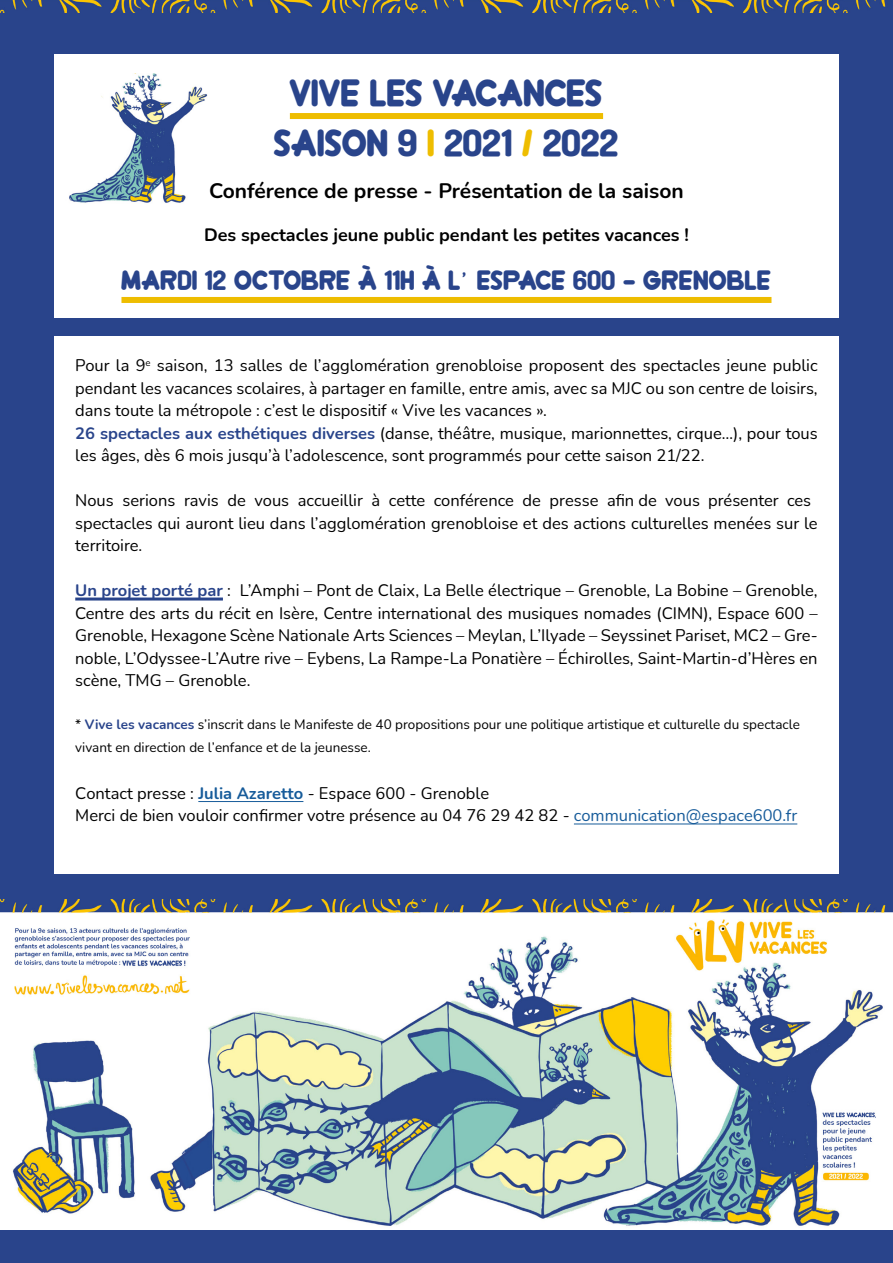
<style>
.page{position:relative;width:893px;height:1263px;background:#29448b}
.page>*{position:absolute;margin:0;border:0;box-sizing:border-box;transform-origin:0 0}
.t1{font:27px/50.4px "Crewniverse";color:#29448b;text-align:center}
.t2{font:700 21px "Nunito";color:#000}
.t3{font:19.5px "Crewniverse";letter-spacing:.01em;color:#29448b}
.t4{font:700 18px "Nunito";color:#000}
.t5{font:16.5px/22.5px "Nunito";color:#000}
.t6{font:13.5px/22.5px "Nunito";color:#000}
.s1{color:#eebd00}
.s2{font-family:"Apple Casual"}
.s3{font-weight:700;color:#29448b}
.s4{font-weight:700;color:#165b9a}
.s5{color:#165b9a}
</style>
<div class="page">
<div style="left:54px;top:54px;width:785px;height:264px;background:#fff"></div>
<div style="left:290px;top:113px;width:313px;height:6px;background:#eebd00"></div>
<div style="left:121px;top:297px;width:650px;height:6px;background:#eebd00"></div>
<img style="left:0;top:899px;width:892px;height:330px">
<div style="left:54px;top:336px;width:785px;height:538px;background:#fff"></div>
<hr style="left:574px;top:824px;width:223px;height:1px;background:#165b9a">
<hr style="left:198px;top:801px;width:105px;height:1px;background:#165b9a">
<hr style="left:75px;top:597px;width:148px;height:3px;background:#29448b">
<img style="left:0;top:0;width:886px;height:13px">
<img style="left:69px;top:74px;width:138px;height:129px">
<h1 class="t1" style="left:274px;top:67px;width:346px">VIVE LES VACANCES<br>SAISON 9 <span class="s1">I</span> 2021 <span class="s1">/</span> 2022</h1>
<p class="t2" style="left:209px;top:176px;width:476px">Conférence de presse - Présentation de la saison</p>
<p class="t4" style="left:204px;top:222px;width:486px">Des spectacles jeune public pendant les petites vacances !</p>
<p class="t3" style="left:121px;top:268px;width:651px">MARDI 12 OCTOBRE À 11h À L<span class="s2">’</span> ESPACE 600 - GRENOBLE</p>
<p class="t5" style="left:75px;top:354px;width:744px">Pour la 9<sup>e</sup> saison, 13 salles de l’agglomération grenobloise proposent des spectacles jeune public pendant les vacances scolaires, à partager en famille, entre amis, avec sa MJC ou son centre de loisirs, dans toute la métropole : c’est le dispositif « Vive les vacances ».<br><span class="s3">26 spectacles aux esthétiques diverses</span> (danse, théâtre, musique, marionnettes, cirque…), pour tous les âges, dès 6 mois jusqu’à l’adolescence, sont programmés pour cette saison 21/22.</p>
<p class="t5" style="left:75px;top:489px;width:744px">Nous serions ravis de vous accueillir à cette conférence de presse afin de vous présenter ces spectacles qui auront lieu dans l’agglomération grenobloise et des actions culturelles menées sur le territoire.</p>
<p class="t5" style="left:75px;top:579px;width:744px;text-align:justify"><span class="s3">Un projet porté par</span> : L’Amphi – Pont de Claix, La Belle électrique – Grenoble, La Bobine – Grenoble, Centre des arts du récit en Isère, Centre international des musiques nomades (CIMN), Espace 600 – Grenoble, Hexagone Scène Nationale Arts Sciences – Meylan, L’Ilyade – Seyssinet Pariset, MC2 – Gre&shy;noble, L’Odyssee-L’Autre rive – Eybens, La Rampe-La Ponatière – Échirolles, Saint-Martin-d’Hères en scène, TMG – Grenoble.</p>
<p class="t6" style="left:75px;top:712px;width:726px">* <span class="s3">Vive les vacances</span> s’inscrit dans le Manifeste de 40 propositions pour une politique artistique et culturelle du spectacle vivant en direction de l’enfance et de la jeunesse.</p>
<p class="t5" style="left:75px;top:781px;width:723px">Contact presse : <span class="s4">Julia Azaretto</span> - Espace 600 - Grenoble<br>Merci de bien vouloir confirmer votre présence au 04 76 29 42 82 - <span class="s5">communication@espace600.fr</span></p>
</div>
